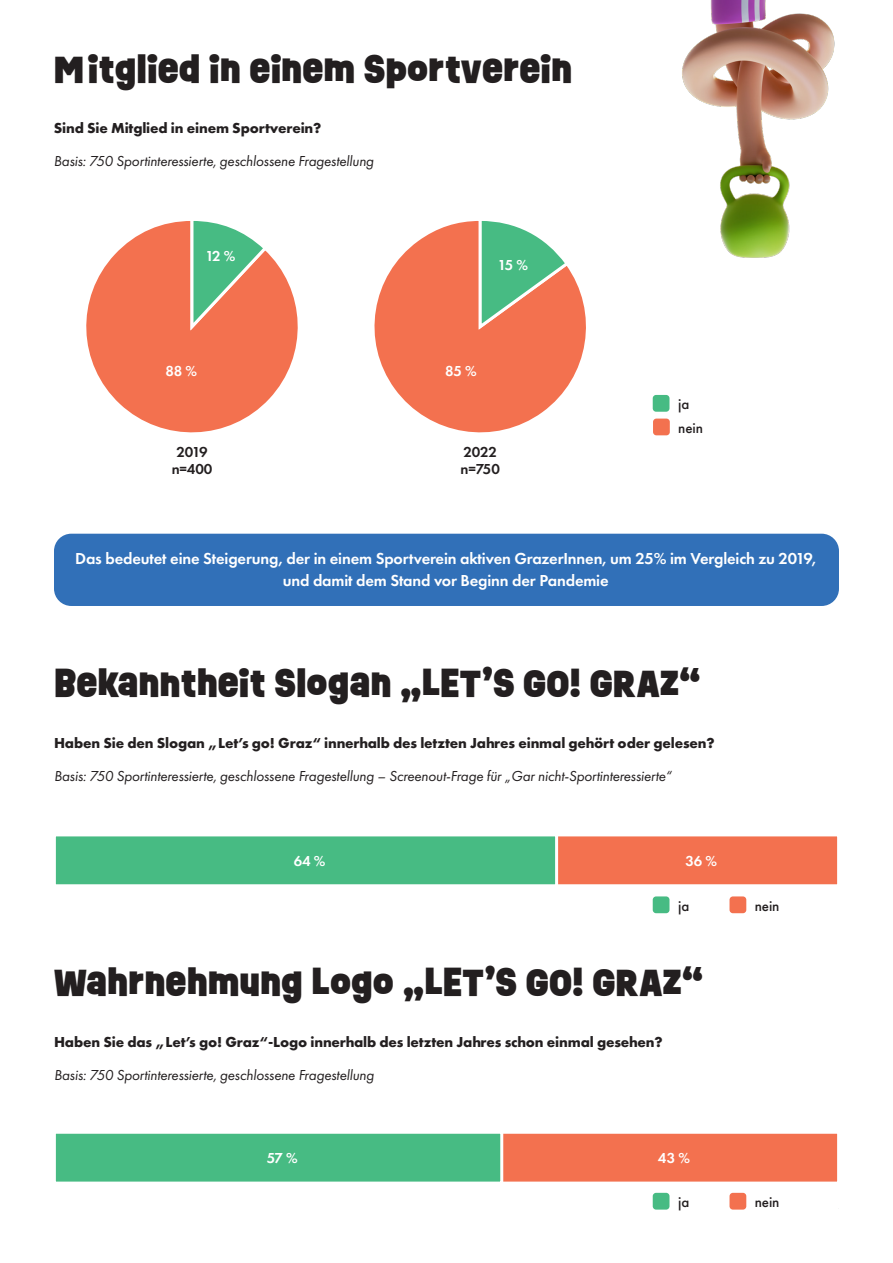
<style>
.page{position:relative;width:893px;height:1263px;background:#fff}
.page>*{position:absolute;margin:0;border:0;box-sizing:border-box;transform-origin:0 0}
.t1{font:900 34.65px "Ruddy";color:#231f20}
.t2{font:600 16.5px/22.5px "Futura PT";letter-spacing:-.01em;color:#fff;text-align:center}
.t3{font:italic 15px "Futura PT";letter-spacing:-.01em;color:#231f20}
.t4{font:700 15px "Futura PT";letter-spacing:-.01em;color:#231f20}
.t5{font:600 15px "Futura PT";letter-spacing:-.01em;color:#fff}
.t6{font:500 15px "Futura PT";letter-spacing:-.01em;color:#231f20}
.t7{font:600 15px/16.5px "Futura PT";letter-spacing:-.01em;color:#231f20}
</style>
<div class="page">
<div style="left:54px;top:534px;width:785px;height:72px;background:#3170b8;border-radius:17px"></div>
<svg style="left:86px;top:221px;width:212px;height:212px"></svg>
<svg style="left:188px;top:221px;width:81px;height:110px;background:#a9a882"></svg>
<svg style="left:374px;top:221px;width:212px;height:212px"></svg>
<svg style="left:476px;top:221px;width:95px;height:110px"></svg>
<div style="left:653px;top:395px;width:16px;height:17px;background:#47bb83;border-radius:3px"></div>
<div style="left:653px;top:419px;width:17px;height:16px;background:#f3714f;border-radius:3px"></div>
<div style="left:653px;top:896px;width:16px;height:17px;background:#47bb83;border-radius:3px"></div>
<div style="left:729px;top:896px;width:17px;height:17px;background:#f3714f;border-radius:3px"></div>
<div style="left:653px;top:1193px;width:16px;height:16px;background:#47bb83;border-radius:3px"></div>
<div style="left:729px;top:1193px;width:17px;height:16px;background:#f3714f;border-radius:3px"></div>
<div style="left:554px;top:833px;width:286px;height:54px;background:#f3714f;border:3px solid #fff"></div>
<div style="left:53px;top:833px;width:505px;height:54px;background:#47bb83;border:3px solid #fff"></div>
<div style="left:499px;top:1131px;width:341px;height:53px;background:#f3714f;border:3px solid #fff"></div>
<div style="left:53px;top:1131px;width:450px;height:53px;background:#47bb83;border:3px solid #fff"></div>
<img style="left:682px;top:0;width:153px;height:258px">
<p class="t1" style="left:54px;top:43px;width:520px">MITGLIED IN EINEM SPORTVEREIN</p>
<p class="t4" style="left:54px;top:119px;width:269px">Sind Sie Mitglied in einem Sportverein?</p>
<p class="t3" style="left:54px;top:152px;width:321px">Basis: 750 Sportinteressierte, geschlossene Fragestellung</p>
<p class="t5" style="left:206px;top:246px;width:31px">12 %</p>
<p class="t5" style="left:165px;top:362px;width:33px">88 %</p>
<p class="t7" style="left:172px;top:444px;width:42px;text-align:center">2019 n=400</p>
<p class="t5" style="left:498px;top:256px;width:32px">15 %</p>
<p class="t5" style="left:445px;top:362px;width:33px">85 %</p>
<p class="t7" style="left:461px;top:444px;width:41px">2022 n=750</p>
<p class="t6" style="left:678px;top:395px;width:13px">ja</p>
<p class="t6" style="left:678px;top:419px;width:26px">nein</p>
<p class="t2" style="left:75px;top:547px;width:743px">Das bedeutet eine Steigerung, der in einem Sportverein aktiven GrazerInnen, um 25% im Vergleich zu 2019, und damit dem Stand vor Beginn der Pandemie</p>
<p class="t1" style="left:54px;top:657px;width:648px">BEKANNTHEIT SLOGAN „LET’S GO! GRAZ“</p>
<p class="t4" style="left:54px;top:733px;width:662px">Haben Sie den Slogan „Let’s go! Graz“ innerhalb des letzten Jahres einmal gehört oder gelesen?</p>
<p class="t3" style="left:54px;top:767px;width:619px">Basis: 750 Sportinteressierte, geschlossene Fragestellung – Screenout-Frage für „Gar nicht-Sportinteressierte“</p>
<p class="t5" style="left:294px;top:852px;width:33px">64 %</p>
<p class="t5" style="left:686px;top:852px;width:33px">36 %</p>
<p class="t6" style="left:678px;top:896px;width:13px">ja</p>
<p class="t6" style="left:755px;top:896px;width:26px">nein</p>
<p class="t1" style="left:54px;top:957px;width:651px">WAHRNEHMUNG LOGO „LET’S GO! GRAZ“</p>
<p class="t4" style="left:54px;top:1032px;width:610px">Haben Sie das „Let’s go! Graz“-Logo innerhalb des letzten Jahres schon einmal gesehen?</p>
<p class="t3" style="left:54px;top:1066px;width:321px">Basis: 750 Sportinteressierte, geschlossene Fragestellung</p>
<p class="t5" style="left:267px;top:1149px;width:33px">57 %</p>
<p class="t5" style="left:658px;top:1149px;width:34px">43 %</p>
<p class="t6" style="left:678px;top:1193px;width:13px">ja</p>
<p class="t6" style="left:755px;top:1193px;width:26px">nein</p>
</div>
